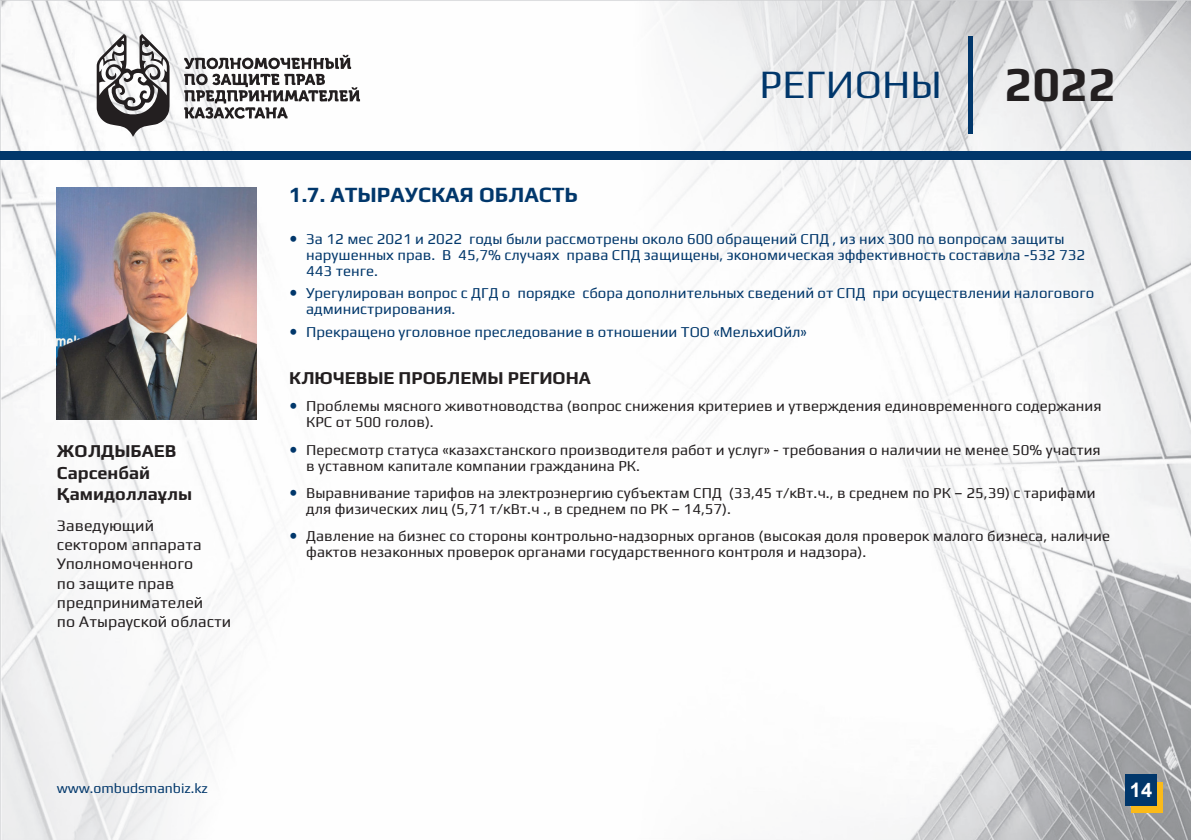
<style>
.page{position:relative;width:1191px;height:840px;background:#fff}
.page>*{position:absolute;margin:0;border:0;box-sizing:border-box;transform-origin:0 0}
.t1{font:700 48px "Play";color:#231f20}
.t2{font:40px "Play";color:#01376b}
.t3{font:700 21.6px "Play";color:#01376b}
.t4{font:700 20px "Arial";color:#fff}
.t5{font:700 18px/21.6px "Play";color:#231f20}
.t6{font:16px/19.2px "Play";color:#231f20}
.t7{font:15px/16px "Play";color:#231f20}
.t8{font:15px/16px "Play";color:#01376b}
.t9{font:14px "Play";color:#01376b}
.s1{font-size:18px}
.s2{font-size:18px;color:#01376b}
</style>
<div class="page">
<img style="left:0;top:0;width:1191px;height:839px">
<div style="left:0;top:151px;width:1191px;height:9px;background:#01376b"></div>
<hr style="left:968px;top:37px;width:4px;height:97px;background:#01376b">
<svg style="left:1131px;top:781px;width:31px;height:31px"></svg>
<div style="left:1125px;top:774px;width:31px;height:31px;background:#01376b"></div>
<svg style="left:97px;top:34px;width:72px;height:103px"></svg>
<svg style="left:184px;top:55px;width:176px;height:66px"></svg>
<img style="left:57px;top:187px;width:199px;height:232px">
<p class="t5" style="left:57px;top:438px;width:137px">ЖОЛДЫБАЕВ<br>Сарсенбай<br>Қамидоллаұлы</p>
<p class="t6" style="left:57px;top:514px;width:176px">Заведующий<br>сектором аппарата<br>Уполномоченного<br>по защите прав предпринимателей<br>по Атырауской области</p>
<h2 class="t2" style="left:759px;top:57px;width:184px">РЕГИОНЫ</h2>
<h1 class="t1" style="left:1004px;top:50px;width:113px">2022</h1>
<h3 class="t3" style="left:289px;top:179px;width:290px">1.7. АТЫРАУСКАЯ ОБЛАСТЬ</h3>
<p class="t8" style="left:306px;top:229px;width:780px;text-indent:-17px"><span class="s1">•</span> За 12 мес 2021 и 2022 годы были рассмотрены около 600 обращений СПД , из них 300 по вопросам защиты нарушенных прав. В 45,7% случаях права СПД защищены, экономическая эффективность составила -532 732<br>443 тенге.</p>
<p class="t8" style="left:306px;top:283px;width:789px;text-indent:-17px"><span class="s1">•</span> Урегулирован вопрос с ДГД о порядке сбора дополнительных сведений от СПД при осуществлении налогового администрирования.</p>
<p class="t8" style="left:289px;top:323px;width:519px"><span class="s1">•</span> Прекращено уголовное преследование в отношении ТОО «МельхиОйл»</p>
<p class="t5" style="left:289px;top:365px;width:303px">КЛЮЧЕВЫЕ ПРОБЛЕМЫ РЕГИОНА</p>
<p class="t7" style="left:306px;top:397px;width:796px;text-indent:-17px"><span class="s2">•</span> Проблемы мясного животноводства (вопрос снижения критериев и утверждения единовременного содержания<br>КРС от 500 голов).</p>
<p class="t7" style="left:306px;top:440px;width:796px;text-indent:-17px"><span class="s2">•</span> Пересмотр статуса «казахстанского производителя работ и услуг» - требования о наличии не менее 50% участия в уставном капитале компании гражданина РК.</p>
<p class="t7" style="left:306px;top:483px;width:791px;text-indent:-17px"><span class="s2">•</span> Выравнивание тарифов на электроэнергию субъектам СПД (33,45 т/кВт.ч., в среднем по РК – 25,39) с тарифами для физических лиц (5,71 т/кВт.ч ., в среднем по РК – 14,57).</p>
<p class="t7" style="left:306px;top:527px;width:805px;text-indent:-17px"><span class="s2">•</span> Давление на бизнес со стороны контрольно-надзорных органов (высокая доля проверок малого бизнеса, наличие фактов незаконных проверок органами государственного контроля и надзора).</p>
<p class="t9" style="left:57px;top:778px;width:153px">www.ombudsmanbiz.kz</p>
<h3 class="t4" style="left:1129px;top:775px;width:24px">14</h3>
</div>
